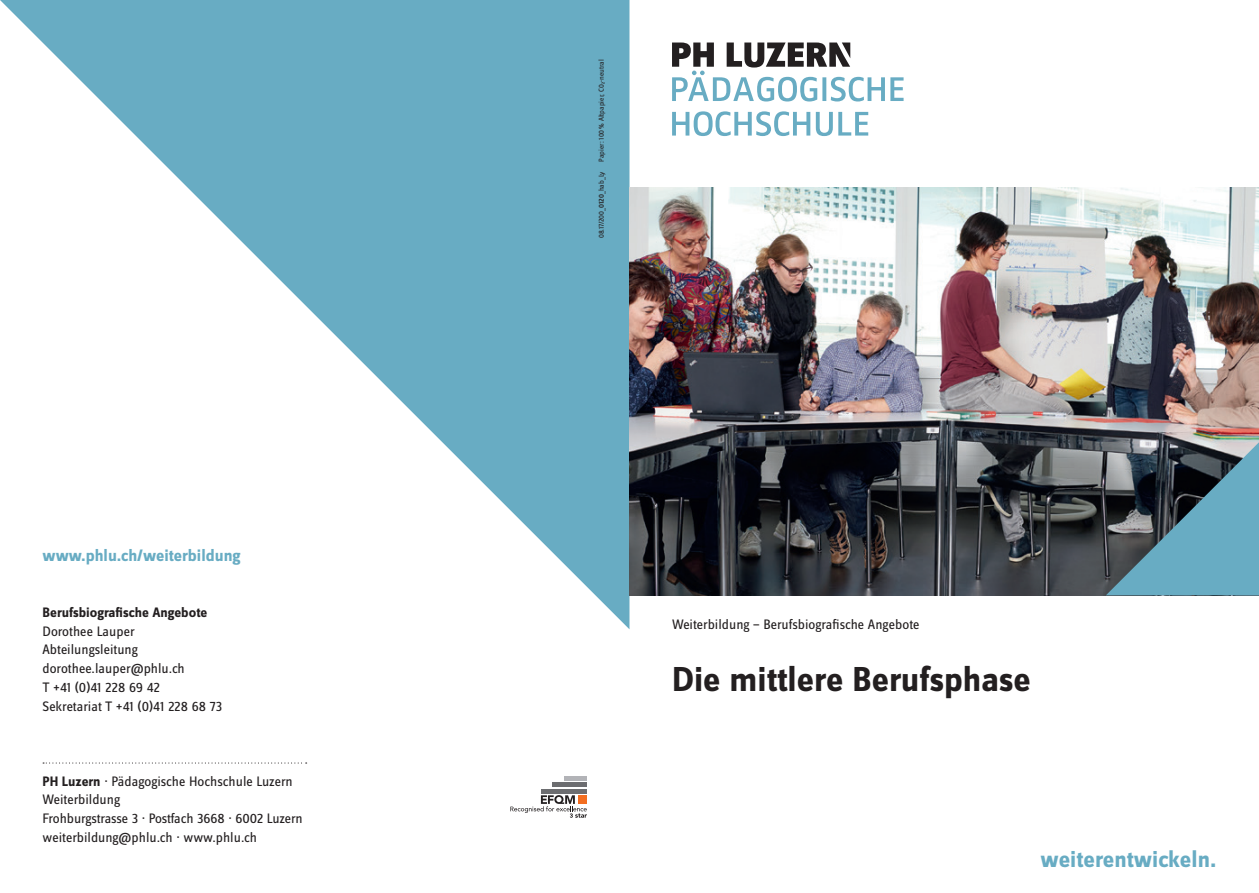
<style>
.page{position:relative;width:1259px;height:893px;background:#fff}
.page>*{position:absolute;margin:0;border:0;box-sizing:border-box;transform-origin:0 0}
.Headline{font:700 36px "Zine Sans Dis OT";color:#231f20}
.Lauftext_normal{font:700 24px "Zine Sans Dis OT";color:#68acc3}
.Lauftext_normal-2{font:700 17.25px "Zine Sans Dis OT";color:#68acc3}
.Lauftext_normal-3{font:14.25px "Zine Sans Dis OT";color:#231f20}
.Titel_3_mA{font:700 14.25px "Zine Sans Dis OT";color:#231f20}
.Lauftext_normal-4{font:7.5px "Zine Sans Dis OT";color:#231f20}
.s1{font-weight:700}
.s2{font-weight:500}
</style>
<div class="page">
<svg style="left:0;top:0;width:629px;height:629px"></svg>
<svg style="left:43px;top:762px;width:264px;height:1px"></svg>
<hr style="left:541px;top:789px;width:45px;height:4px;background:#6c6d70">
<div style="left:552px;top:782px;width:34px;height:5px;background:#6c6d70"></div>
<hr style="left:564px;top:776px;width:22px;height:4px;background:#b2b3b7">
<svg style="left:510px;top:795px;width:77px;height:23px"></svg>
<svg style="left:672px;top:111px;width:138px;height:25px"></svg>
<svg style="left:816px;top:112px;width:52px;height:24px"></svg>
<svg style="left:672px;top:43px;width:231px;height:59px"></svg>
<img style="left:629px;top:187px;width:630px;height:408px">
<svg style="left:1106px;top:442px;width:153px;height:153px;background:#577b89"></svg>
<p class="Lauftext_normal-2" style="left:43px;top:546px;width:199px">www.phlu.ch/weiterbildung</p>
<p class="Titel_3_mA" style="left:43px;top:605px;width:166px">Berufsbiografische Angebote</p>
<p class="Lauftext_normal-3" style="left:43px;top:624px;width:94px">Dorothee Lauper</p>
<p class="Lauftext_normal-3" style="left:43px;top:643px;width:97px">Abteilungsleitung</p>
<p class="Lauftext_normal-3" style="left:43px;top:662px;width:144px">dorothee.lauper@phlu.ch</p>
<p class="Lauftext_normal-3" style="left:43px;top:680px;width:119px">T +41 (0)41 228 69 42</p>
<p class="Lauftext_normal-3" style="left:43px;top:699px;width:181px">Sekretariat T +41 (0)41 228 68 73</p>
<p class="Lauftext_normal-3" style="left:43px;top:774px;width:252px"><span class="s1">PH Luzern</span> · Pädagogische Hochschule Luzern</p>
<p class="Lauftext_normal-3" style="left:43px;top:793px;width:79px">Weiterbildung</p>
<p class="Lauftext_normal-3" style="left:43px;top:812px;width:262px">Frohburgstrasse 3 · Postfach 3668 · 6002 Luzern</p>
<p class="Lauftext_normal-3" style="left:43px;top:830px;width:216px">weiterbildung@phlu.ch · www.phlu.ch</p>
<p class="Lauftext_normal-4" style="left:598px;top:162px;width:104px;rotate:-90deg">Papier: 100 % Altpapier, C0²-neutral</p>
<p class="Lauftext_normal-4" style="left:598px;top:238px;width:68px;rotate:-90deg">08.17/200_<span class="s2">0120</span>_hab_Ly</p>
<p class="Lauftext_normal-3" style="left:672px;top:618px;width:249px">Weiterbildung — Berufsbiografische Angebote</p>
<p class="Headline" style="left:672px;top:661px;width:360px">Die mittlere Berufsphase</p>
<p class="Lauftext_normal" style="left:1040px;top:847px;width:177px">weiterentwickeln.</p>
</div>
